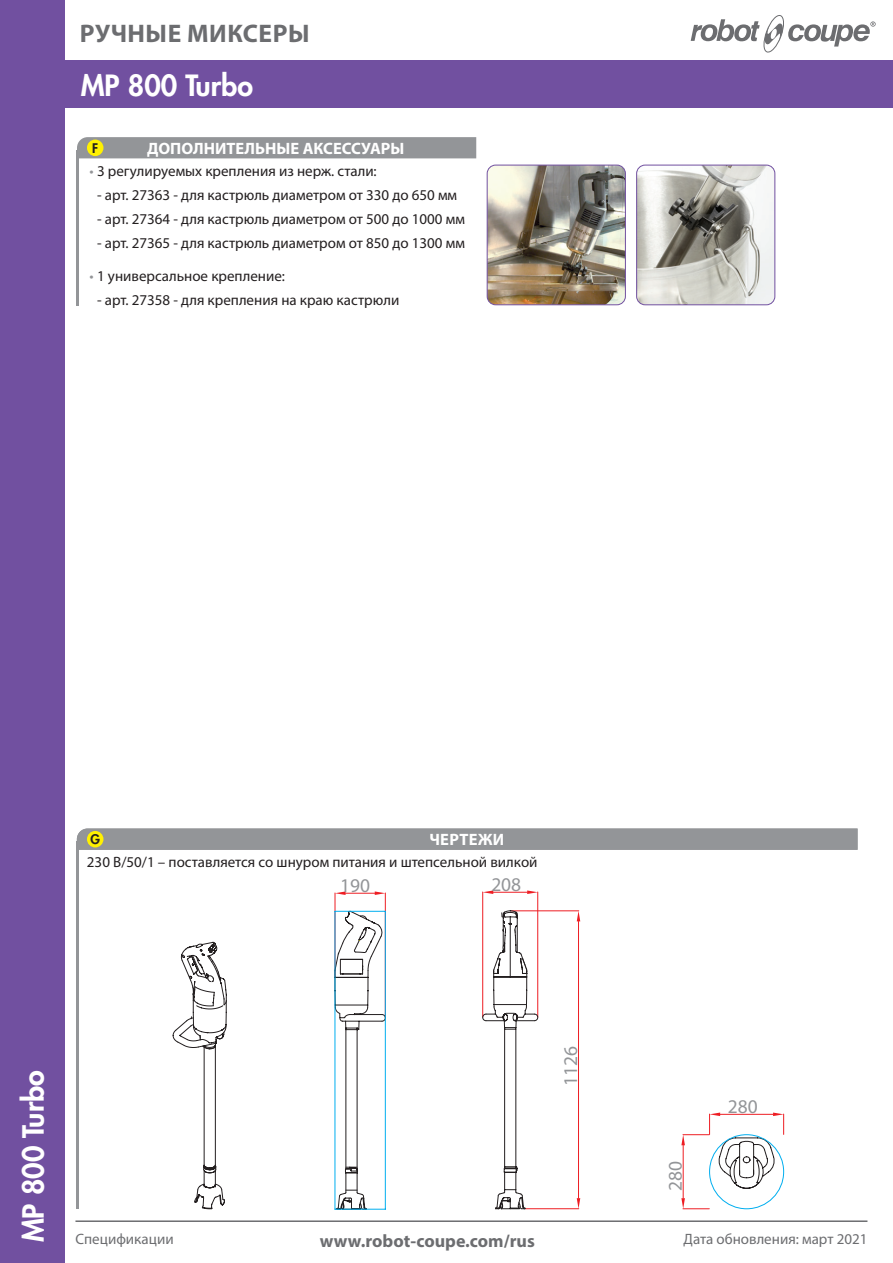
<style>
.page{position:relative;width:893px;height:1263px;background:#fff}
.page>*{position:absolute;margin:0;border:0;box-sizing:border-box;transform-origin:0 0}
.t1{font:800 28.5px "Futura";color:#fff}
.t2{font:700 25.5px "Myriad Pro";letter-spacing:.02em;color:#6c6d70}
.t3{font:19.5px "Myriad Pro";color:#939598}
.t4{font:700 18px "Myriad Pro";color:#6c6d70}
.t5{font:700 16.5px "Myriad Pro";color:#fff}
.t6{font:700 16.5px "Myriad Pro";letter-spacing:.02em;color:#fff}
.t7{font:15px "Myriad Pro";color:#231f20}
.t8{font:15px "Myriad Pro";color:#6c6d70}
.t9{font:800 12.9px "Futura";color:#231f20}
.s1{color:#939598}
</style>
<div class="page">
<div style="left:0;top:60px;width:893px;height:47px;background:#7150a0"></div>
<svg style="left:691px;top:15px;width:185px;height:37px"></svg>
<div style="left:0;top:0;width:65px;height:1263px;background:#7150a0"></div>
<hr style="left:77px;top:841px;width:2px;height:368px;background:#939598">
<div style="left:77px;top:828px;width:780px;height:22px;background:#939598"></div>
<div style="left:87px;top:831px;width:16px;height:16px;background:#fff101;border-radius:50%"></div>
<hr style="left:75px;top:1220px;width:792px;height:2px;background:#6c6d70">
<hr style="left:77px;top:150px;width:2px;height:155px;background:#939598">
<div style="left:77px;top:137px;width:399px;height:21px;background:#939598"></div>
<div style="left:87px;top:140px;width:16px;height:16px;background:#fff101;border-radius:50%"></div>
<hr style="left:482px;top:892px;width:1px;height:125px;background:#ee1d23">
<hr style="left:537px;top:892px;width:1px;height:125px;background:#ee1d23">
<hr style="left:493px;top:892px;width:34px;height:1px;background:#ee1d23">
<svg style="left:483px;top:890px;width:10px;height:4px"></svg>
<svg style="left:527px;top:890px;width:11px;height:4px"></svg>
<svg style="left:482px;top:910px;width:98px;height:299px"></svg>
<svg style="left:335px;top:891px;width:51px;height:319px"></svg>
<hr style="left:385px;top:911px;width:1px;height:298px;background:#00aeef">
<hr style="left:335px;top:911px;width:1px;height:298px;background:#00aeef">
<hr style="left:335px;top:911px;width:50px;height:1px;background:#00aeef">
<hr style="left:335px;top:1209px;width:50px;height:1px;background:#00aeef">
<svg style="left:173px;top:942px;width:54px;height:267px"></svg>
<svg style="left:681px;top:1112px;width:103px;height:97px"></svg>
<div style="left:709px;top:1134px;width:75px;height:75px;border:1px solid #00aeef;border-radius:50%"></div>
<img style="left:487px;top:165px;width:138px;height:140px">
<div style="left:487px;top:165px;width:139px;height:140px;border:1px solid #7150a0;border-radius:9px"></div>
<img style="left:637px;top:165px;width:138px;height:140px">
<div style="left:636px;top:165px;width:139px;height:140px;border:1px solid #7150a0;border-radius:9px"></div>
<h2 class="t2" style="left:80px;top:17px;width:231px">РУЧНЫЕ МИКСЕРЫ</h2>
<h1 class="t1" style="left:81px;top:66px;width:174px">MP 800 Turbo</h1>
<p class="t9" style="left:92px;top:139px;width:8px">F</p>
<p class="t5" style="left:147px;top:138px;width:259px">ДОПОЛНИТЕЛЬНЫЕ АКСЕССУАРЫ</p>
<p class="t7" style="left:90px;top:162px;width:289px"><span class="s1">•</span> 3 регулируемых крепления из нерж. стали:</p>
<p class="t7" style="left:97px;top:186px;width:362px">- арт. 27363 - для кастрюль диаметром от 330 до 650 мм</p>
<p class="t7" style="left:97px;top:210px;width:369px">- арт. 27364 - для кастрюль диаметром от 500 до 1000 мм</p>
<p class="t7" style="left:97px;top:234px;width:369px">- арт. 27365 - для кастрюль диаметром от 850 до 1300 мм</p>
<p class="t7" style="left:90px;top:266px;width:197px"><span class="s1">•</span> 1 универсальное крепление:</p>
<p class="t7" style="left:97px;top:290px;width:304px">- арт. 27358 - для крепления на краю кастрюли</p>
<p class="t9" style="left:90px;top:831px;width:11px">GF</p>
<p class="t6" style="left:429px;top:829px;width:76px">ЧЕРТЕЖИ</p>
<p class="t7" style="left:87px;top:853px;width:452px">230 В/50/1 – поставляется со шнуром питания и штепсельной вилкой</p>
<h3 class="t3" style="left:340px;top:873px;width:31px">190</h3>
<h3 class="t3" style="left:491px;top:872px;width:31px">208</h3>
<h1 class="t1" style="left:14px;top:1242px;width:174px;rotate:-90deg">MP 800 Turbo</h1>
<h3 class="t3" style="left:559px;top:1086px;width:41px;rotate:-90deg">1126</h3>
<h3 class="t3" style="left:663px;top:1190px;width:31px;rotate:-90deg">280</h3>
<h3 class="t3" style="left:728px;top:1094px;width:31px">280</h3>
<p class="t8" style="left:75px;top:1230px;width:100px">Спецификации</p>
<p class="t4" style="left:320px;top:1229px;width:216px">www.robot-coupe.com/rus</p>
<p class="t8" style="left:683px;top:1230px;width:185px">Дата обновления: март 2021</p>
</div>
